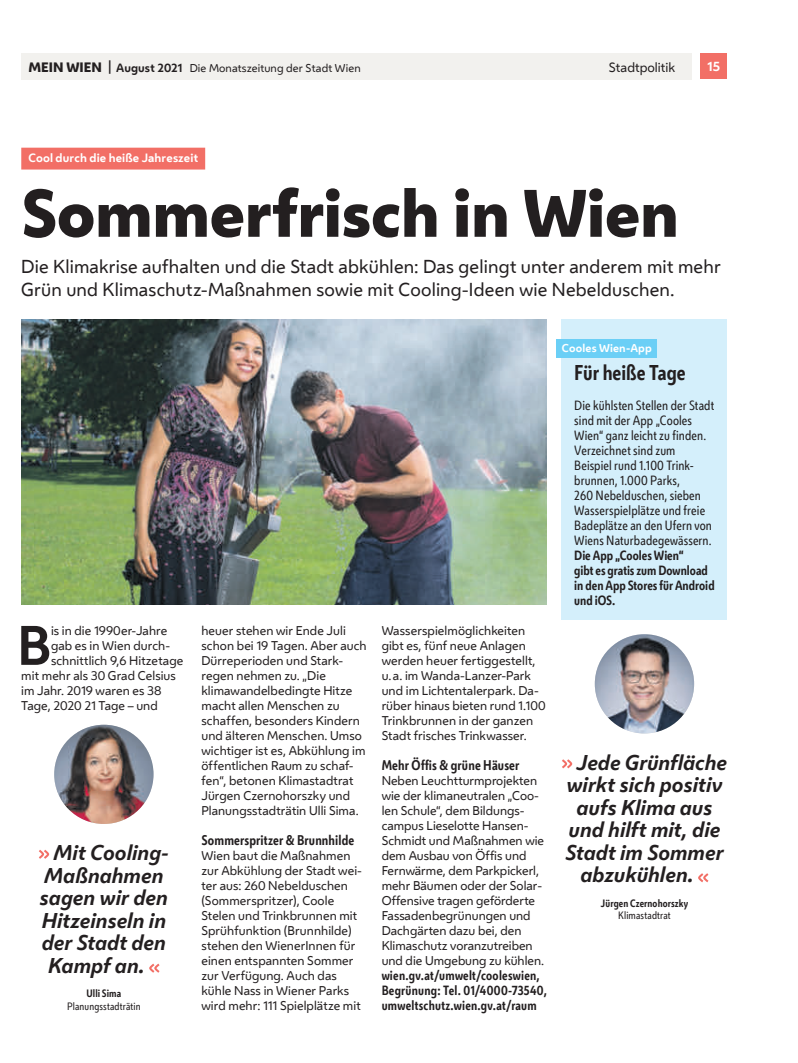
<style>
.page{position:relative;width:798px;height:1063px;background:#fff}
.page>*{position:absolute;margin:0;border:0;box-sizing:border-box;transform-origin:0 0}
.t1{font:800 62.5px "Wiener Melange";letter-spacing:-.01em;color:#231f20}
.t2{font:700 51.88px "Wiener Melange";color:#231f20}
.t3{font:italic 700 20px "Wiener Melange";letter-spacing:.005em;color:#231f20}
.t4{font:700 20px "Wiener Melange Cd";letter-spacing:.005em;color:#231f20}
.t5{font:17.5px/22.5px "Wiener Melange";letter-spacing:.01em;color:#231f20}
.t6{font:700 13.12px "Wiener Melange Cd";letter-spacing:.01em;color:#231f20}
.t7{font:12.5px/15px "Wiener Melange Cd";letter-spacing:.01em;color:#231f20}
.t8{font:700 12.5px/15px "Wiener Melange Cd";letter-spacing:.015em;color:#231f20}
.t9{font:12.5px "Wiener Melange";color:#231f20}
.t10{font:700 12.5px "Wiener Melange";color:#fff}
.t11{font:11.88px/15px "Wiener Melange";letter-spacing:.005em;color:#231f20}
.t12{font:700 11.25px "Wiener Melange";letter-spacing:.015em;color:#fff}
.t13{font:10.62px "Wiener Melange";letter-spacing:.01em;color:#231f20}
.t14{font:700 10.62px "Wiener Melange";letter-spacing:.02em;color:#fff}
.t15{font:10px "Wiener Melange Cd";letter-spacing:.015em;color:#231f20}
.t16{font:700 10px "Wiener Melange Cd";letter-spacing:.015em;color:#231f20}
.s1{font-weight:800;font-size:12.75px}
.s2{font-size:12px}
.s3{font-weight:700;font-size:11.25px}
</style>
<div class="page">
<div style="left:21px;top:53px;width:670px;height:27px;background:#f2f1ee"></div>
<div style="left:699px;top:53px;width:27px;height:26px;background:#f26f66"></div>
<div style="left:21px;top:148px;width:184px;height:22px;background:#f26f66"></div>
<img style="left:21px;top:320px;width:525px;height:285px">
<div style="left:561px;top:320px;width:165px;height:300px;background:#d4effb"></div>
<div style="left:556px;top:339px;width:101px;height:19px;background:#6bcff6"></div>
<svg style="left:562px;top:759px;width:10px;height:9px"></svg>
<svg style="left:698px;top:873px;width:10px;height:9px"></svg>
<img style="left:594px;top:634px;width:99px;height:99px;border-radius:50%">
<svg style="left:39px;top:850px;width:10px;height:9px"></svg>
<svg style="left:149px;top:964px;width:10px;height:9px"></svg>
<img style="left:54px;top:725px;width:99px;height:99px;border-radius:50%">
<p class="t13" style="left:28px;top:60px;width:334px"><span class="s1">MEIN WIEN</span> <span class="s2">|</span> <span class="s3">August 2021</span> Die Monatszeitung der Stadt Wien</p>
<p class="t9" style="left:608px;top:58px;width:68px">Stadtpolitik</p>
<p class="t10" style="left:706px;top:57px;width:14px">15</p>
<p class="t12" style="left:28px;top:150px;width:171px">Cool durch die heiße Jahreszeit</p>
<h1 class="t1" style="left:21px;top:169px;width:659px">Sommerfrisch in Wien</h1>
<h3 class="t5" style="left:21px;top:255px;width:700px">Die Klimakrise aufhalten und die Stadt abkühlen: Das gelingt unter anderem mit mehr<br>Grün und Klimaschutz-Maßnahmen sowie mit Cooling-Ideen wie Nebelduschen.</h3>
<p class="t14" style="left:561px;top:341px;width:91px">Cooles Wien-App</p>
<h2 class="t2" style="left:17px;top:608px;width:35px">B</h2>
<p class="t11" style="left:51px;top:623px;width:118px">is in die 1990er-Jahre</p>
<p class="t11" style="left:51px;top:638px;width:120px">gab es in Wien durch-</p>
<p class="t11" style="left:51px;top:653px;width:134px">schnittlich 9,6 Hitzetage</p>
<p class="t11" style="left:21px;top:668px;width:156px">mit mehr als 30 Grad Celsius</p>
<p class="t11" style="left:21px;top:683px;width:142px">im Jahr. 2019 waren es 38</p>
<p class="t11" style="left:21px;top:698px;width:138px">Tage, 2020 21 Tage – und</p>
<h3 class="t3" style="left:53px;top:838px;width:117px">Mit Cooling-</h3>
<h3 class="t3" style="left:44px;top:861px;width:120px">Maßnahmen</h3>
<h3 class="t3" style="left:40px;top:883px;width:129px">sagen wir den</h3>
<h3 class="t3" style="left:42px;top:906px;width:126px">Hitzeinseln in</h3>
<h3 class="t3" style="left:42px;top:928px;width:125px">der Stadt den</h3>
<h3 class="t3" style="left:48px;top:951px;width:98px">Kampf an.</h3>
<p class="t16" style="left:86px;top:986px;width:36px">Ulli Sima</p>
<p class="t15" style="left:67px;top:999px;width:75px">Planungsstadträtin</p>
<p class="t11" style="left:201px;top:623px;width:167px">heuer stehen wir Ende Juli schon bei 19 Tagen. Aber auch<br>Dürreperioden und Stark&shy;regen nehmen zu. „Die klimawandelbedingte Hitze macht allen Menschen zu schaffen, besonders Kindern und älteren Menschen. Umso wichtiger ist es, Abkühlung im öffentlichen Raum zu schaf&shy;fen“, betonen Klimastadtrat<br>Jürgen Czernohorszky und<br>Planungsstadträtin Ulli Sima.</p>
<p class="t6" style="left:201px;top:831px;width:154px">Sommerspritzer &amp; Brunnhilde</p>
<p class="t11" style="left:201px;top:848px;width:162px">Wien baut die Maßnahmen zur Abkühlung der Stadt wei&shy;ter aus: 260 Nebelduschen (Sommerspritzer), Coole<br>Stelen und Trinkbrunnen mit<br>Sprühfunktion (Brunnhilde) stehen den WienerInnen für einen entspannten Sommer zur Verfügung. Auch das kühle Nass in Wiener Parks wird mehr: 111 Spielplätze mit</p>
<p class="t11" style="left:381px;top:623px;width:165px">Wasserspielmöglichkeiten gibt es, fünf neue Anlagen werden heuer fertiggestellt, u. a. im Wanda-Lanzer-Park und im Lichtentalerpark. Da&shy;rüber hinaus bieten rund 1.100<br>Trinkbrunnen in der ganzen<br>Stadt frisches Trinkwasser.</p>
<p class="t6" style="left:381px;top:756px;width:139px">Mehr Öffis &amp; grüne Häuser</p>
<p class="t11" style="left:381px;top:773px;width:164px">Neben Leuchtturmprojekten wie der klimaneutralen „Coo&shy;len Schule“, dem Bildungs&shy;campus Lieselotte Hansen-<br>Schmidt und Maßnahmen wie dem Ausbau von Öffis und<br>Fernwärme, dem Parkpickerl, mehr Bäumen oder der Solar-<br>Offensive tragen geförderte<br>Fassadenbegrünungen und<br>Dachgärten dazu bei, den<br>Klimaschutz voranzutreiben und die Umgebung zu kühlen.</p>
<p class="t8" style="left:381px;top:967px;width:167px">wien.gv.at/umwelt/cooleswien,<br>Begrünung: Tel. 01/4000-73540, umweltschutz.wien.gv.at/raum</p>
<h3 class="t4" style="left:574px;top:359px;width:113px">Für heiße Tage</h3>
<p class="t7" style="left:574px;top:397px;width:141px">Die kühlsten Stellen der Stadt sind mit der App „Cooles<br>Wien“ ganz leicht zu finden.<br>Verzeichnet sind zum<br>Beispiel rund 1.100 Trink&shy;brunnen, 1.000 Parks,<br>260 Nebelduschen, sieben<br>Wasserspielplätze und freie<br>Badeplätze an den Ufern von<br>Wiens Naturbadegewässern.</p>
<p class="t8" style="left:574px;top:547px;width:142px">Die App „Cooles Wien“<br>gibt es gratis zum Download in den App Stores für Android und iOS.</p>
<h3 class="t3" style="left:576px;top:748px;width:152px">Jede Grünfläche</h3>
<h3 class="t3" style="left:566px;top:771px;width:157px">wirkt sich positiv</h3>
<h3 class="t3" style="left:576px;top:793px;width:137px">aufs Klima aus</h3>
<h3 class="t3" style="left:568px;top:816px;width:153px">und hilft mit, die</h3>
<h3 class="t3" style="left:565px;top:838px;width:160px">Stadt im Sommer</h3>
<h3 class="t3" style="left:580px;top:861px;width:115px">abzukühlen.</h3>
<p class="t16" style="left:600px;top:896px;width:89px">Jürgen Czernohorszky</p>
<p class="t15" style="left:618px;top:909px;width:54px">Klimastadtrat</p>
</div>
